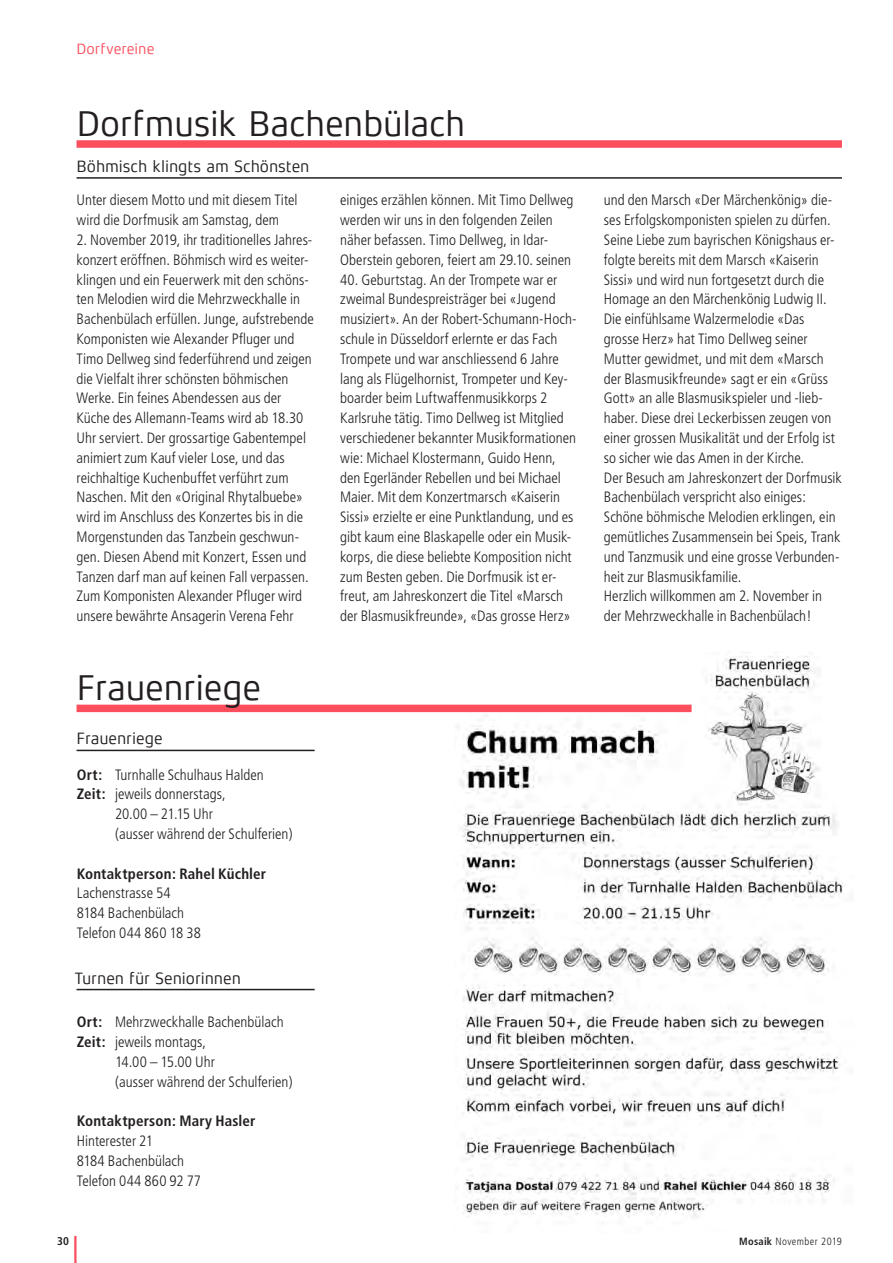
<style>
.page{position:relative;width:893px;height:1263px;background:#fff}
.page>*{position:absolute;margin:0;border:0;box-sizing:border-box;transform-origin:0 0}
.t1{font:36px "Xenois Sans Pro";letter-spacing:-.015em;color:#231f20}
.t2{font:16.5px "Xenois Sans Pro";letter-spacing:-.01em;color:#231f20}
.t3{font:300 condensed 15px/19.8px "Frutiger";color:#231f20}
.t4{font:700 condensed 15px "Frutiger";letter-spacing:.01em;color:#231f20}
.t5{font:15px "Xenois Sans Pro";color:#fc4f5e}
.t6{font:700 condensed 11.25px "Frutiger";color:#231f20}
.t7{font:300 condensed 10.5px "Frutiger";letter-spacing:.045em;color:#231f20}
.s1{font-weight:700}
</style>
<div class="page">
<hr style="left:74px;top:1236px;width:3px;height:27px;background:#fc4f5e">
<div style="left:77px;top:140px;width:765px;height:8px;background:#fc4f5e"></div>
<hr style="left:77px;top:177px;width:765px;height:2px;background:#231f20">
<div style="left:77px;top:705px;width:615px;height:7px;background:#fc4f5e"></div>
<hr style="left:77px;top:750px;width:238px;height:1px;background:#231f20">
<hr style="left:77px;top:989px;width:238px;height:1px;background:#231f20">
<img style="left:454px;top:652px;width:391px;height:565px">
<p class="t5" style="left:77px;top:40px;width:80px">Dorfvereine</p>
<h1 class="t1" style="left:77px;top:103px;width:391px">Dorfmusik Bachenbülach</h1>
<p class="t2" style="left:77px;top:157px;width:235px">Böhmisch klingts am Schönsten</p>
<p class="t3" style="left:340px;top:190px;width:235px">einiges erzählen können. Mit Timo Dellweg werden wir uns in den folgenden Zeilen näher befassen. Timo Dellweg, in Idar-Oberstein geboren, feiert am 29.10. seinen</p>
<p class="t3" style="left:340px;top:270px;width:238px">40. Geburtstag. An der Trompete war er zweimal Bundespreisträger bei «Jugend musiziert». An der Robert-Schumann-Hoch&shy;schule in Düsseldorf erlernte er das Fach Trompete und war anschliessend 6 Jahre lang als Flügelhornist, Trompeter und Key&shy;boarder beim Luftwaffenmusikkorps 2<br>Karlsruhe tätig. Timo Dellweg ist Mitglied verschiedener bekannter Musikformationen wie: Michael Klostermann, Guido Henn, den Egerländer Rebellen und bei Michael Maier. Mit dem Konzertmarsch «Kaiserin Sissi» erzielte er eine Punktlandung, und es gibt kaum eine Blaskapelle oder ein Musik&shy;korps, die diese beliebte Komposition nicht zum Besten geben. Die Dorfmusik ist er&shy;freut, am Jahreskonzert die Titel «Marsch der Blasmusikfreunde», «Das grosse Herz»</p>
<p class="t3" style="left:77px;top:190px;width:223px">Unter diesem Motto und mit diesem Titel wird die Dorfmusik am Samstag, dem</p>
<p class="t3" style="left:77px;top:230px;width:239px">2. November 2019, ihr traditionelles Jahres&shy;konzert eröffnen. Böhmisch wird es weiter&shy;klingen und ein Feuerwerk mit den schöns&shy;ten Melodien wird die Mehrzweckhalle in Bachenbülach erfüllen. Junge, aufstrebende Komponisten wie Alexander Pfluger und Timo Dellweg sind federführend und zeigen die Vielfalt ihrer schönsten böhmischen Werke. Ein feines Abendessen aus der Küche des Allemann-Teams wird ab 18.30<br>Uhr serviert. Der grossartige Gabentempel animiert zum Kauf vieler Lose, und das reichhaltige Kuchenbuffet verführt zum Naschen. Mit den «Original Rhytalbuebe» wird im Anschluss des Konzertes bis in die Morgenstunden das Tanzbein geschwun&shy;gen. Diesen Abend mit Konzert, Essen und Tanzen darf man auf keinen Fall verpassen.<br>Zum Komponisten Alexander Pfluger wird unsere bewährte Ansagerin Verena Fehr</p>
<h1 class="t1" style="left:77px;top:668px;width:186px">Frauenriege</h1>
<p class="t2" style="left:77px;top:729px;width:88px">Frauenriege</p>
<p class="t3" style="left:77px;top:765px;width:189px"><span class="s1">Ort:</span> Turnhalle Schulhaus Halden</p>
<p class="t3" style="left:77px;top:784px;width:151px"><span class="s1">Zeit:</span> jeweils donnerstags,</p>
<p class="t3" style="left:115px;top:804px;width:99px">20.00 – 21.15 Uhr</p>
<p class="t3" style="left:115px;top:824px;width:179px">(ausser während der Schulferien)</p>
<p class="t4" style="left:77px;top:864px;width:191px">Kontaktperson: Rahel Küchler</p>
<p class="t3" style="left:77px;top:883px;width:126px">Lachenstrasse 54<br>8184 Bachenbülach<br>Telefon 044 860 18 38</p>
<p class="t2" style="left:74px;top:968px;width:168px">Turnen für Seniorinnen</p>
<p class="t3" style="left:77px;top:1012px;width:208px"><span class="s1">Ort:</span> Mehrzweckhalle Bachenbülach</p>
<p class="t3" style="left:77px;top:1032px;width:131px"><span class="s1">Zeit:</span> jeweils montags,</p>
<p class="t3" style="left:115px;top:1052px;width:101px">14.00 – 15.00 Uhr</p>
<p class="t3" style="left:115px;top:1072px;width:179px">(ausser während der Schulferien)</p>
<p class="t4" style="left:77px;top:1112px;width:180px">Kontaktperson: Mary Hasler</p>
<p class="t3" style="left:77px;top:1131px;width:126px">Hinterester 21<br>8184 Bachenbülach<br>Telefon 044 860 92 77</p>
<p class="t3" style="left:604px;top:190px;width:240px">und den Marsch «Der Märchenkönig» die&shy;ses Erfolgskomponisten spielen zu dürfen.<br>Seine Liebe zum bayrischen Königshaus er&shy;folgte bereits mit dem Marsch «Kaiserin Sissi» und wird nun fortgesetzt durch die Homage an den Märchenkönig Ludwig II.<br>Die einfühlsame Walzermelodie «Das grosse Herz» hat Timo Dellweg seiner Mutter gewidmet, und mit dem «Marsch der Blasmusikfreunde» sagt er ein «Grüss Gott» an alle Blasmusikspieler und -lieb&shy;haber. Diese drei Leckerbissen zeugen von einer grossen Musikalität und der Erfolg ist so sicher wie das Amen in der Kirche.<br>Der Besuch am Jahreskonzert der Dorfmusik Bachenbülach verspricht also einiges:<br>Schöne böhmische Melodien erklingen, ein gemütliches Zusammensein bei Speis, Trank und Tanzmusik und eine grosse Verbunden&shy;heit zur Blasmusikfamilie.<br>Herzlich willkommen am 2. November in der Mehrzweckhalle in Bachenbülach!</p>
<p class="t6" style="left:57px;top:1234px;width:13px">30</p>
<p class="t7" style="left:739px;top:1235px;width:104px"><span class="s1">Mosaik</span> November 2019</p>
</div>
